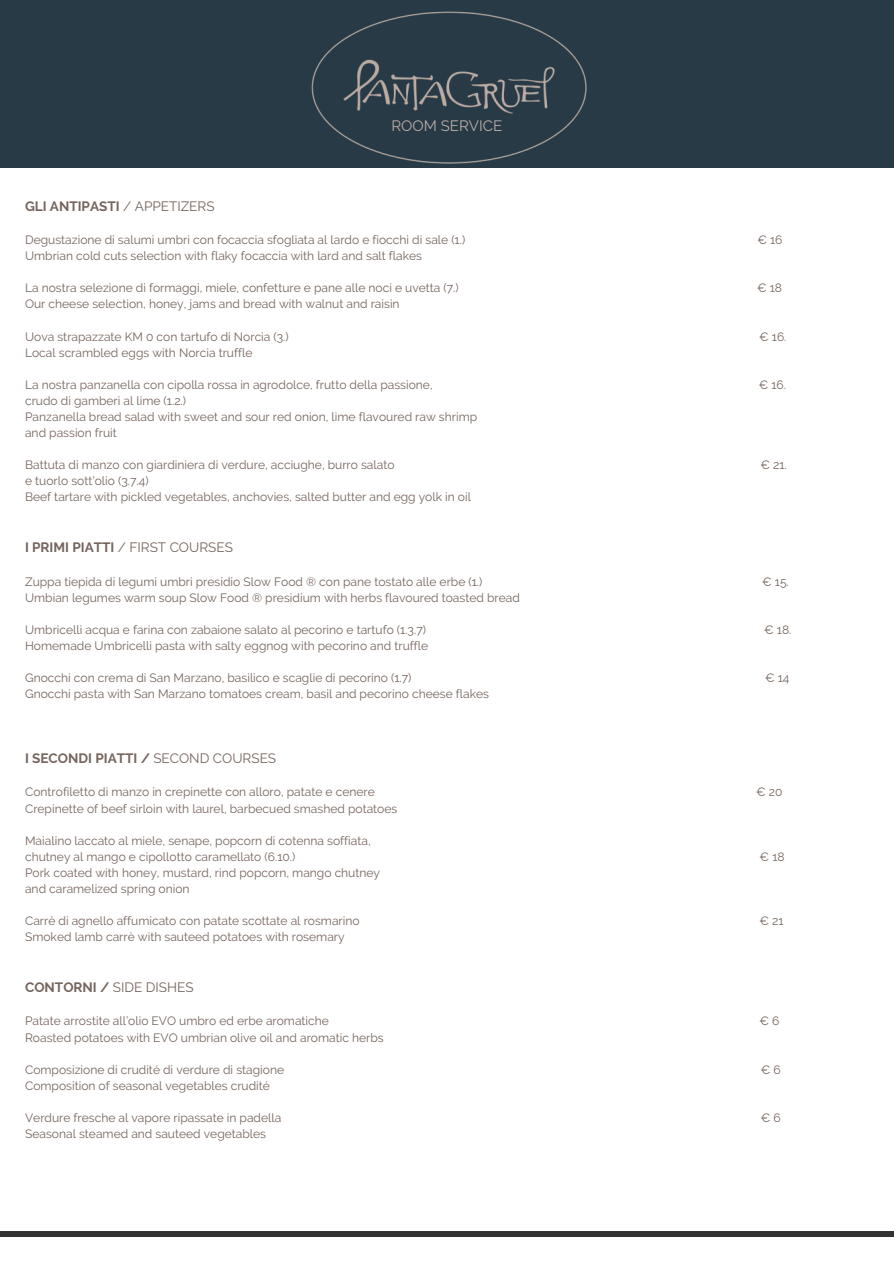
<style>
.page{position:relative;width:894px;height:1264px;background:#fff}
.page>*{position:absolute;margin:0;border:0;box-sizing:border-box;transform-origin:0 0}
.t1{font:15px "Raleway";color:#bbaca5}
.t2{font:700 13.5px "Raleway";color:#76655d}
.t3{font:13.5px "Raleway";color:#76655d}
.t4{font:12px "Raleway";color:#76655d}
.s1{font-weight:400}
.s2{font-weight:700}
</style>
<div class="page">
<div style="left:0;top:0;width:893px;height:168px;background:#273a45"></div>
<div style="left:0;top:1231px;width:893px;height:6px;background:#343333"></div>
<img style="left:311px;top:11px;width:276px;height:153px">
<p class="t1" style="left:391px;top:117px;width:112px">ROOM SERVICE</p>
<h1 class="t2" style="left:25px;top:198px;width:191px">GLI ANTIPASTI <span class="s1">/ APPETIZERS</span></h1>
<h1 class="t4" style="left:25px;top:233px;width:441px">Degustazione di salumi umbri con focaccia sfogliata al lardo e fiocchi di sale (1.)</h1>
<h1 class="t4" style="left:757px;top:233px;width:27px">€ 16</h1>
<p class="t4" style="left:25px;top:249px;width:398px">Umbrian cold cuts selection with flaky focaccia with lard and salt flakes</p>
<p class="t4" style="left:25px;top:281px;width:435px">La nostra selezione di formaggi, miele, confetture e pane alle noci e uvetta (7.)</p>
<p class="t4" style="left:756px;top:281px;width:27px">€ 18</p>
<p class="t4" style="left:25px;top:297px;width:376px">Our cheese selection, honey, jams and bread with walnut and raisin</p>
<p class="t4" style="left:25px;top:329px;width:265px">Uova strapazzate KM 0 con tartufo di Norcia (3.)</p>
<p class="t4" style="left:759px;top:329px;width:29px">€ 16.</p>
<p class="t4" style="left:25px;top:345px;width:229px">Local scrambled eggs with Norcia truffle</p>
<p class="t4" style="left:25px;top:377px;width:409px">La nostra panzanella con cipolla rossa in agrodolce, frutto della passione,</p>
<p class="t4" style="left:758px;top:377px;width:29px">€ 16.</p>
<p class="t4" style="left:25px;top:393px;width:162px">crudo di gamberi al lime (1.2.)</p>
<p class="t4" style="left:25px;top:409px;width:453px">Panzanella bread salad with sweet and sour red onion, lime flavoured raw shrimp</p>
<p class="t4" style="left:25px;top:425px;width:93px">and passion fruit</p>
<p class="t4" style="left:25px;top:458px;width:371px">Battuta di manzo con giardiniera di verdure, acciughe, burro salato</p>
<p class="t4" style="left:760px;top:458px;width:28px">€ 21.</p>
<p class="t4" style="left:25px;top:474px;width:125px">e tuorlo sott’olio (3.7.4)</p>
<p class="t4" style="left:25px;top:490px;width:447px">Beef tartare with pickled vegetables, anchovies, salted butter and egg yolk in oil</p>
<p class="t3" style="left:25px;top:539px;width:209px"><span class="s2">I PRIMI PIATTI</span> / FIRST COURSES</p>
<h1 class="t4" style="left:25px;top:574px;width:458px">Zuppa tiepida di legumi umbri presidio Slow Food ® con pane tostato alle erbe (1.)</h1>
<h1 class="t4" style="left:762px;top:574px;width:28px">€ 15.</h1>
<p class="t4" style="left:25px;top:590px;width:496px">Umbian legumes warm soup Slow Food ® presidium with herbs flavoured toasted bread</p>
<p class="t4" style="left:25px;top:622px;width:402px">Umbricelli acqua e farina con zabaione salato al pecorino e tartufo (1.3.7)</p>
<p class="t4" style="left:764px;top:622px;width:29px">€ 18.</p>
<p class="t4" style="left:25px;top:638px;width:404px">Homemade Umbricelli pasta with salty eggnog with pecorino and truffle</p>
<p class="t4" style="left:25px;top:670px;width:388px">Gnocchi con crema di San Marzano, basilico e scaglie di pecorino (1.7)</p>
<p class="t4" style="left:764px;top:670px;width:26px">€ 14</p>
<p class="t4" style="left:25px;top:686px;width:465px">Gnocchi pasta with San Marzano tomatoes cream, basil and pecorino cheese flakes</p>
<p class="t2" style="left:25px;top:750px;width:252px">I SECONDI PIATTI / <span class="s1">SECOND COURSES</span></p>
<h1 class="t4" style="left:25px;top:785px;width:351px">Controfiletto di manzo in crepinette con alloro, patate e cenere</h1>
<h1 class="t4" style="left:755px;top:785px;width:28px">€ 20</h1>
<p class="t4" style="left:25px;top:801px;width:374px">Crepinette of beef sirloin with laurel, barbecued smashed potatoes</p>
<p class="t4" style="left:25px;top:833px;width:347px">Maialino laccato al miele, senape, popcorn di cotenna soffiata,</p>
<p class="t4" style="left:25px;top:849px;width:272px">chutney al mango e cipollotto caramellato (6.10.)</p>
<p class="t4" style="left:759px;top:849px;width:27px">€ 18</p>
<p class="t4" style="left:25px;top:865px;width:356px">Pork coated with honey, mustard, rind popcorn, mango chutney</p>
<p class="t4" style="left:25px;top:881px;width:166px">and caramelized spring onion</p>
<p class="t4" style="left:25px;top:913px;width:336px">Carrè di agnello affumicato con patate scottate al rosmarino</p>
<p class="t4" style="left:759px;top:913px;width:26px">€ 21</p>
<p class="t4" style="left:25px;top:929px;width:321px">Smoked lamb carrè with sauteed potatoes with rosemary</p>
<p class="t3" style="left:25px;top:979px;width:170px"><span class="s2">CONTORNI /</span> SIDE DISHES</p>
<h1 class="t4" style="left:25px;top:1014px;width:305px">Patate arrostite all’olio EVO umbro ed erbe aromatiche</h1>
<h1 class="t4" style="left:759px;top:1014px;width:21px">€ 6</h1>
<p class="t4" style="left:25px;top:1030px;width:360px">Roasted potatoes with EVO umbrian olive oil and aromatic herbs</p>
<p class="t4" style="left:25px;top:1062px;width:260px">Composizione di crudité di verdure di stagione</p>
<p class="t4" style="left:760px;top:1062px;width:21px">€ 6</p>
<p class="t4" style="left:25px;top:1078px;width:246px">Composition of seasonal vegetables crudité</p>
<p class="t4" style="left:25px;top:1110px;width:258px">Verdure fresche al vapore ripassate in padella</p>
<p class="t4" style="left:760px;top:1110px;width:21px">€ 6</p>
<p class="t4" style="left:25px;top:1126px;width:242px">Seasonal steamed and sauteed vegetables</p>
</div>
